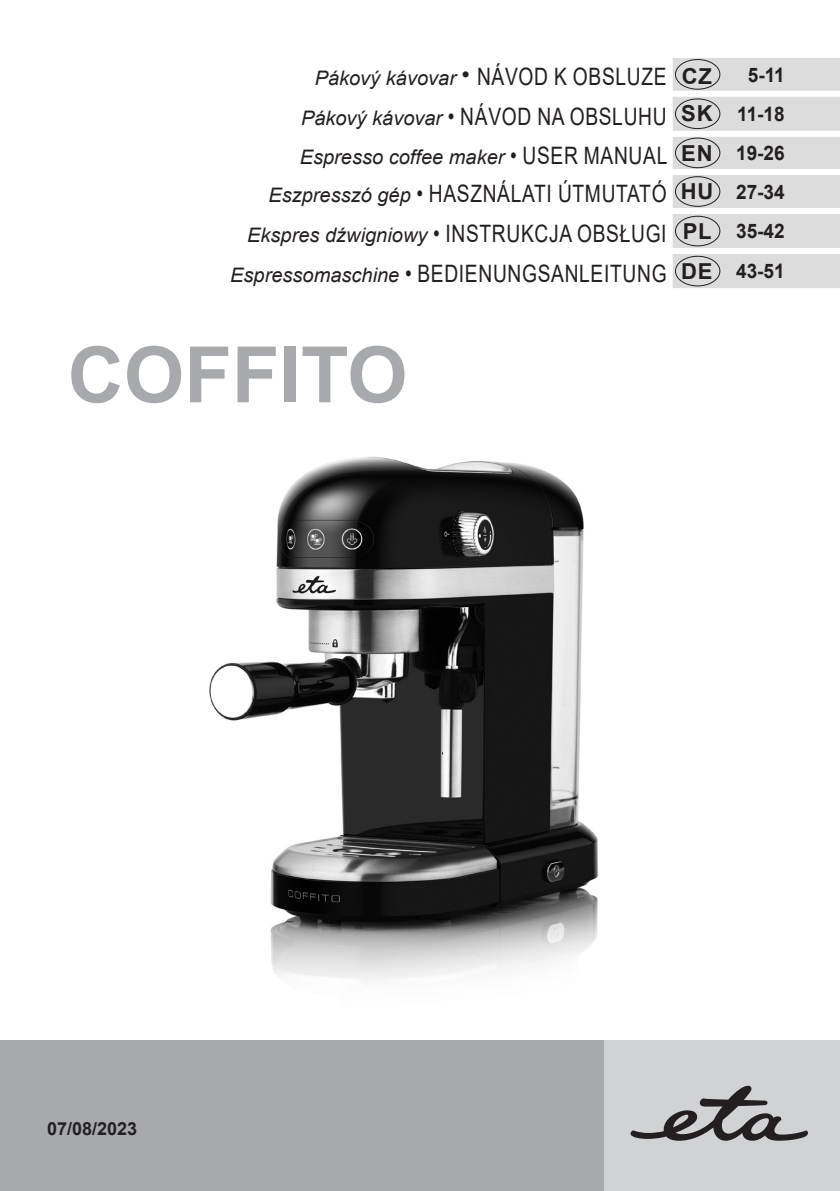
<style>
.page{position:relative;width:840px;height:1191px;background:#fff}
.page>*{position:absolute;margin:0;border:0;box-sizing:border-box;transform-origin:0 0}
.t1{font:700 77.8px "Arial";color:#a8a9ad}
.titulka_-_typ_výrobku{font:24px "Arial";letter-spacing:.035em;color:#231f20;scale:.8 1}
.titulka_-_typ_výrobku-2{font:24px "Arial";letter-spacing:.035em;color:#231f20}
.obsah_-_položky{font:700 22px "Arial";letter-spacing:.035em;color:#231f20}
.titulka_-_typ_výrobku-3{font:italic 20px "Arial";color:#231f20}
.titulka_-_stránky{font:700 20px "Arial";color:#231f20;scale:.95 1}
.nadpis_mini_2__Malé{font:700 18px "Arial";color:#231f20}
.s1{font-style:italic;font-size:20px}
.s2{font-style:normal;font-size:24px}
</style>
<div class="page">
<img style="left:209px;top:456px;width:389px;height:524px">
<svg style="left:672px;top:58px;width:167px;height:230px;background:#dedede"></svg>
<div style="left:674px;top:59px;width:46px;height:31px;border:1px solid #231f20;border-radius:50%"></div>
<div style="left:674px;top:98px;width:46px;height:31px;border:1px solid #231f20;border-radius:50%"></div>
<div style="left:674px;top:138px;width:46px;height:30px;border:1px solid #231f20;border-radius:50%"></div>
<div style="left:674px;top:176px;width:46px;height:31px;border:1px solid #231f20;border-radius:50%"></div>
<div style="left:674px;top:216px;width:46px;height:30px;border:1px solid #231f20;border-radius:50%"></div>
<div style="left:674px;top:256px;width:46px;height:30px;border:1px solid #231f20;border-radius:50%"></div>
<div style="left:0;top:1040px;width:838px;height:151px;background:#a8a9ad"></div>
<div style="left:603px;top:1040px;width:236px;height:151px;background:#d1d2d4"></div>
<svg style="left:630px;top:1085px;width:177px;height:55px"></svg>
<p class="titulka_-_typ_výrobku-2" style="left:314px;top:60px;width:353px"><span class="s1">Pákový kávovar</span> • NÁVOD K OBSLUZE</p>
<p class="obsah_-_položky" style="left:681px;top:61px;width:32px">CZ</p>
<p class="titulka_-_stránky" style="left:747px;top:60px;width:40px">5-11</p>
<p class="titulka_-_typ_výrobku" style="left:301px;top:99px;width:458px"><span class="s1">Pákový kávovar</span> • NÁVOD NA OBSLUHU</p>
<p class="obsah_-_položky" style="left:681px;top:98px;width:33px">SK</p>
<p class="titulka_-_stránky" style="left:736px;top:100px;width:52px">11-18</p>
<p class="titulka_-_typ_výrobku-3" style="left:299px;top:144px;width:369px">Espresso coffee maker <span class="s2">• USER MANUAL</span></p>
<p class="obsah_-_položky" style="left:681px;top:137px;width:33px">EN</p>
<p class="titulka_-_stránky" style="left:735px;top:139px;width:53px">19-26</p>
<p class="titulka_-_typ_výrobku" style="left:268px;top:177px;width:499px"><span class="s1">Eszpresszó gép</span> • HASZNÁLATI ÚTMUTATÓ</p>
<p class="obsah_-_položky" style="left:680px;top:176px;width:34px">HU</p>
<p class="titulka_-_stránky" style="left:735px;top:178px;width:53px">27-34</p>
<p class="titulka_-_typ_výrobku" style="left:247px;top:217px;width:525px"><span class="s1">Ekspres dźwigniowy</span> • INSTRUKCJA OBSŁUGI</p>
<p class="obsah_-_položky" style="left:682px;top:215px;width:30px">PL</p>
<p class="titulka_-_stránky" style="left:735px;top:217px;width:53px">35-42</p>
<p class="titulka_-_typ_výrobku" style="left:230px;top:257px;width:546px"><span class="s1">Espressomaschine</span> • BEDIENUNGSANLEITUNG</p>
<p class="obsah_-_položky" style="left:681px;top:255px;width:33px">DE</p>
<p class="titulka_-_stránky" style="left:735px;top:257px;width:53px">43-51</p>
<p class="t1" style="left:68px;top:320px;width:341px">COFFITO</p>
<p class="nadpis_mini_2__Malé" style="left:47px;top:1116px;width:92px">07/08/2023</p>
</div>
